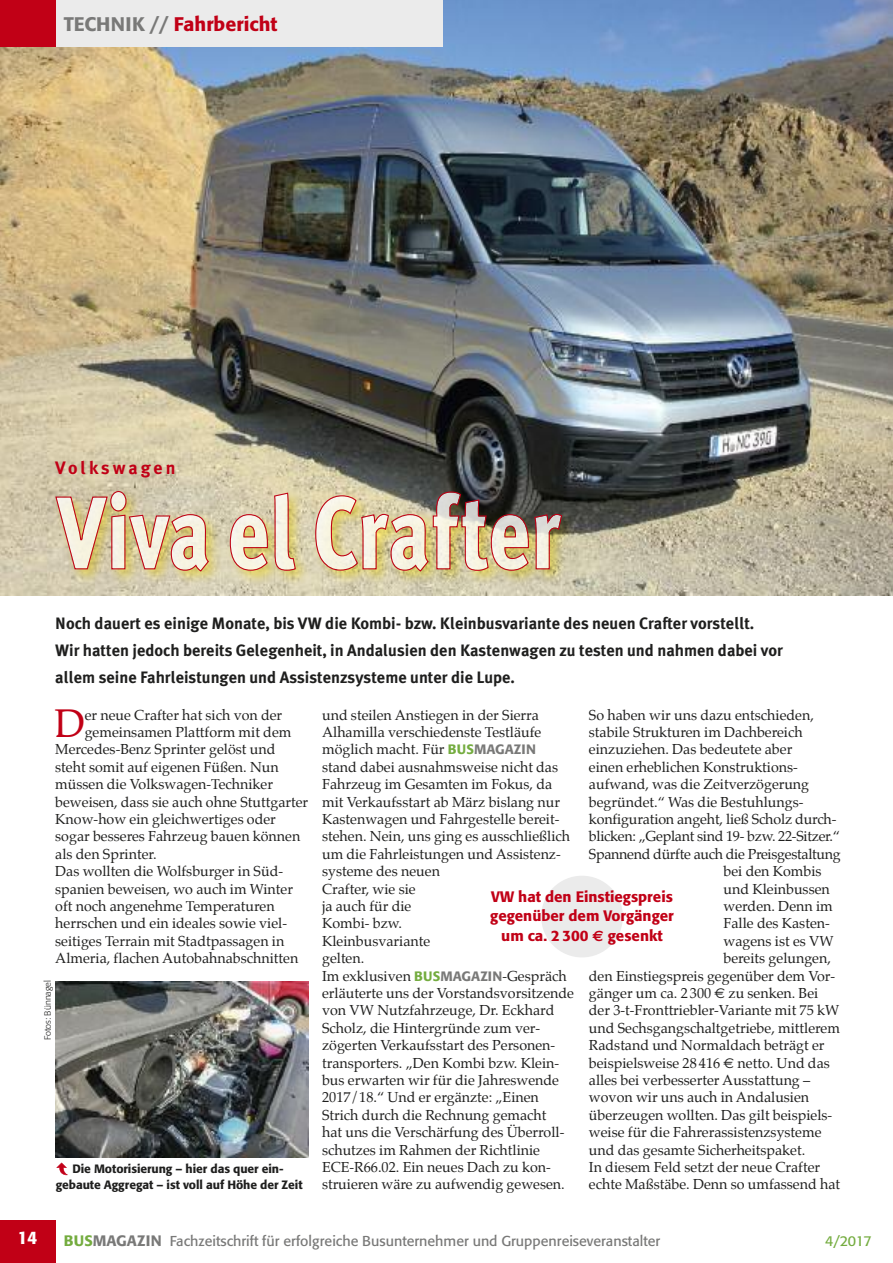
<style>
.page{position:relative;width:893px;height:1263px;background:#fff}
.page>*{position:absolute;margin:0;border:0;box-sizing:border-box;transform-origin:0 0}
.t1{font:39.3px "Palatino";color:#c10016}
.t2{font:500 19.5px "Formata";color:#c10016}
.t3{font:700 18px "Meta Plus";letter-spacing:.165em;color:#c10016}
.t4{font:500 18px "Formata";color:#fff}
.t5{font:700 16.5px/27px "Meta Plus";color:#1f1f1e}
.t6{font:500 15px/19.5px "Formata";color:#c10016;text-align:center}
.t7{font:14.25px/17.4px "Palatino";color:#1f1f1e}
.t8{font:14.25px "Formata";color:#797978}
.t9{font:14.25px "Palatino";letter-spacing:-.02em;color:#1f1f1e}
.t10{font:14.25px "Formata";color:#74ac3f}
.t11{font:500 12px/16.5px "Formata";letter-spacing:-.005em;color:#1f1f1e;text-align:center}
.t12{font:300 9px "Formata";color:#1f1f1e}
.s1{color:#797978}
.s2{font-family:"Formata";font-weight:500;font-size:13.5px;color:#74ac3f}
.s3{font-family:"Formata";font-weight:500;font-size:13.5px;color:#797978}
.s4{font-family:"Euro Sans"}
.s5{font-family:"Euro Sans";font-weight:700}
.s6{font-weight:500;font-size:15px;color:#74ac3f}
.s7{font-weight:500;font-size:15px}
</style>
<div class="page">
<img style="left:0;top:0;width:893px;height:596px">
<div style="left:0;top:0;width:442px;height:47px;background:#ebebeb"></div>
<div style="left:0;top:0;width:55px;height:47px;background:#c10016"></div>
<div style="left:0;top:1220px;width:55px;height:43px;background:#c10016"></div>
<div style="left:541px;top:876px;width:82px;height:81px;background:#ebebeb;border-radius:50%"></div>
<img style="left:49px;top:484px;width:532px;height:107px">
<img style="left:55px;top:491px;width:507px;height:81px">
<img style="left:55px;top:981px;width:253px;height:176px">
<svg style="left:56px;top:1162px;width:12px;height:13px"></svg>
<h2 class="t2" style="left:64px;top:16px;width:215px"><span class="s1">TECHNIK //</span> Fahrbericht</h2>
<p class="t3" style="left:55px;top:457px;width:122px">Volkswagen</p>
<p class="t5" style="left:55px;top:610px;width:729px">Noch dauert es einige Monate, bis VW die Kombi- bzw. Kleinbusvariante des neuen Crafter vorstellt.<br>Wir hatten jedoch bereits Gelegenheit, in Andalusien den Kastenwagen zu testen und nahmen dabei vor allem seine Fahrleistungen und Assistenzsysteme unter die Lupe.</p>
<h1 class="t1" style="left:55px;top:705px;width:32px">D</h1>
<p class="t7" style="left:85px;top:707px;width:199px">er neue Crafter hat sich von der</p>
<p class="t7" style="left:85px;top:724px;width:208px">gemeinsamen Plattform mit dem</p>
<p class="t7" style="left:55px;top:742px;width:222px">Mercedes-Benz Sprinter gelöst und</p>
<p class="t7" style="left:55px;top:759px;width:225px">steht somit auf eigenen Füßen. Nun</p>
<p class="t7" style="left:55px;top:776px;width:219px">müssen die Volkswagen-Techniker</p>
<p class="t7" style="left:55px;top:794px;width:254px">beweisen, dass sie auch ohne Stuttgarter</p>
<p class="t7" style="left:55px;top:811px;width:222px">Know-how ein gleichwertiges oder</p>
<p class="t7" style="left:55px;top:829px;width:247px">sogar besseres Fahrzeug bauen können</p>
<p class="t7" style="left:55px;top:846px;width:103px">als den Sprinter.</p>
<p class="t7" style="left:55px;top:863px;width:229px">Das wollten die Wolfsburger in Süd-</p>
<p class="t7" style="left:55px;top:881px;width:239px">spanien beweisen, wo auch im Winter</p>
<p class="t7" style="left:55px;top:898px;width:221px">oft noch angenehme Temperaturen</p>
<p class="t7" style="left:55px;top:916px;width:233px">herrschen und ein ideales sowie viel-</p>
<p class="t7" style="left:55px;top:933px;width:231px">seitiges Terrain mit Stadtpassagen in</p>
<p class="t7" style="left:55px;top:950px;width:245px">Almeria, flachen Autobahnabschnitten</p>
<p class="t12" style="left:44px;top:1040px;width:61px;rotate:-90deg">Fotos: Bünnagel</p>
<p class="t11" style="left:56px;top:1161px;width:248px">Die Motorisierung – hier das quer ein&shy;gebaute Aggregat – ist voll auf Höhe der Zeit</p>
<p class="t7" style="left:322px;top:707px;width:253px">und steilen Anstiegen in der Sierra<br>Alhamilla verschiedenste Testläufe möglich macht. Für <span class="s2">BUS</span><span class="s3">MAGAZIN </span>stand dabei ausnahmsweise nicht das<br>Fahrzeug im Gesamten im Fokus, da mit Verkaufsstart ab März bislang nur<br>Kastenwagen und Fahrgestelle bereit&shy;stehen. Nein, uns ging es ausschließlich um die Fahrleistungen und Assistenz&shy;systeme des neuen<br>Crafter, wie sie<br>ja auch für die<br>Kombi- bzw.<br>Kleinbusvariante<br>gelten.<br>Im exklusiven <span class="s2">BUS</span><span class="s3">MAGAZIN</span>-Gespräch erläuterte uns der Vorstandsvorsitzende von VW Nutzfahrzeuge, Dr. Eckhard<br>Scholz, die Hintergründe zum ver&shy;zögerten Verkaufsstart des Personen&shy;transporters. „Den Kombi bzw. Klein&shy;bus erwarten wir für die Jahreswende<br>2017/18.“ Und er ergänzte: „Einen<br>Strich durch die Rechnung gemacht<br>hat uns die Verschärfung des Überroll&shy;schutzes im Rahmen der Richtlinie<br>ECE-R66.02. Ein neues Dach zu kon&shy;struieren wäre zu aufwendig gewesen.</p>
<p class="t7" style="left:589px;top:707px;width:226px">So haben wir uns dazu entschieden,</p>
<p class="t7" style="left:589px;top:724px;width:215px">stabile Strukturen im Dachbereich</p>
<p class="t7" style="left:589px;top:742px;width:205px">einzuziehen. Das bedeutete aber</p>
<p class="t7" style="left:589px;top:759px;width:210px">einen erheblichen Konstruktions-</p>
<p class="t7" style="left:589px;top:776px;width:222px">aufwand, was die Zeitverzögerung</p>
<p class="t7" style="left:589px;top:794px;width:216px">begründet.“ Was die Bestuhlungs-</p>
<p class="t7" style="left:589px;top:811px;width:249px">konfiguration angeht, ließ Scholz durch-</p>
<p class="t9" style="left:589px;top:830px;width:252px">blicken: „Geplant sind 19- bzw. 22-Sitzer.“</p>
<p class="t9" style="left:589px;top:847px;width:253px">Spannend dürfte auch die Preisgestaltung</p>
<p class="t7" style="left:723px;top:863px;width:100px">bei den Kombis</p>
<p class="t7" style="left:723px;top:881px;width:108px">und Kleinbussen</p>
<p class="t7" style="left:723px;top:898px;width:111px">werden. Denn im</p>
<p class="t7" style="left:723px;top:916px;width:108px">Falle des Kasten-</p>
<p class="t7" style="left:723px;top:933px;width:112px">wagens ist es VW</p>
<p class="t7" style="left:723px;top:950px;width:109px">bereits gelungen,</p>
<p class="t7" style="left:589px;top:968px;width:248px">den Einstiegspreis gegenüber dem Vor-</p>
<p class="t7" style="left:589px;top:985px;width:231px">gänger um ca. 2 300 <span class="s4">€</span> zu senken. Bei</p>
<p class="t7" style="left:589px;top:1003px;width:252px">der 3-t-Fronttriebler-Variante mit 75 kW</p>
<p class="t7" style="left:589px;top:1020px;width:253px">und Sechsgangschaltgetriebe, mittlerem</p>
<p class="t7" style="left:589px;top:1037px;width:237px">Radstand und Normaldach beträgt er</p>
<p class="t7" style="left:589px;top:1055px;width:242px">beispielsweise 28 416 <span class="s4">€</span> netto. Und das</p>
<p class="t7" style="left:589px;top:1072px;width:223px">alles bei verbesserter Ausstattung –</p>
<p class="t7" style="left:589px;top:1090px;width:222px">wovon wir uns auch in Andalusien</p>
<p class="t7" style="left:589px;top:1107px;width:245px">überzeugen wollten. Das gilt beispiels-</p>
<p class="t7" style="left:589px;top:1124px;width:234px">weise für die Fahrerassistenzsysteme</p>
<p class="t7" style="left:589px;top:1142px;width:218px">und das gesamte Sicherheitspaket.</p>
<p class="t7" style="left:589px;top:1159px;width:233px">In diesem Feld setzt der neue Crafter</p>
<p class="t7" style="left:589px;top:1177px;width:253px">echte Maßstäbe. Denn so umfassend hat</p>
<p class="t6" style="left:490px;top:888px;width:185px">VW hat den Einstiegspreis gegenüber dem Vorgänger um ca. 2 300 <span class="s5">€</span> gesenkt</p>
<p class="t4" style="left:18px;top:1230px;width:22px">14</p>
<p class="t8" style="left:64px;top:1235px;width:598px"><span class="s6">BUS</span><span class="s7">MAGAZIN</span> Fachzeitschrift für erfolgreiche Busunternehmer und Gruppenreiseveranstalter</p>
<p class="t10" style="left:825px;top:1235px;width:48px">4/2017</p>
</div>
